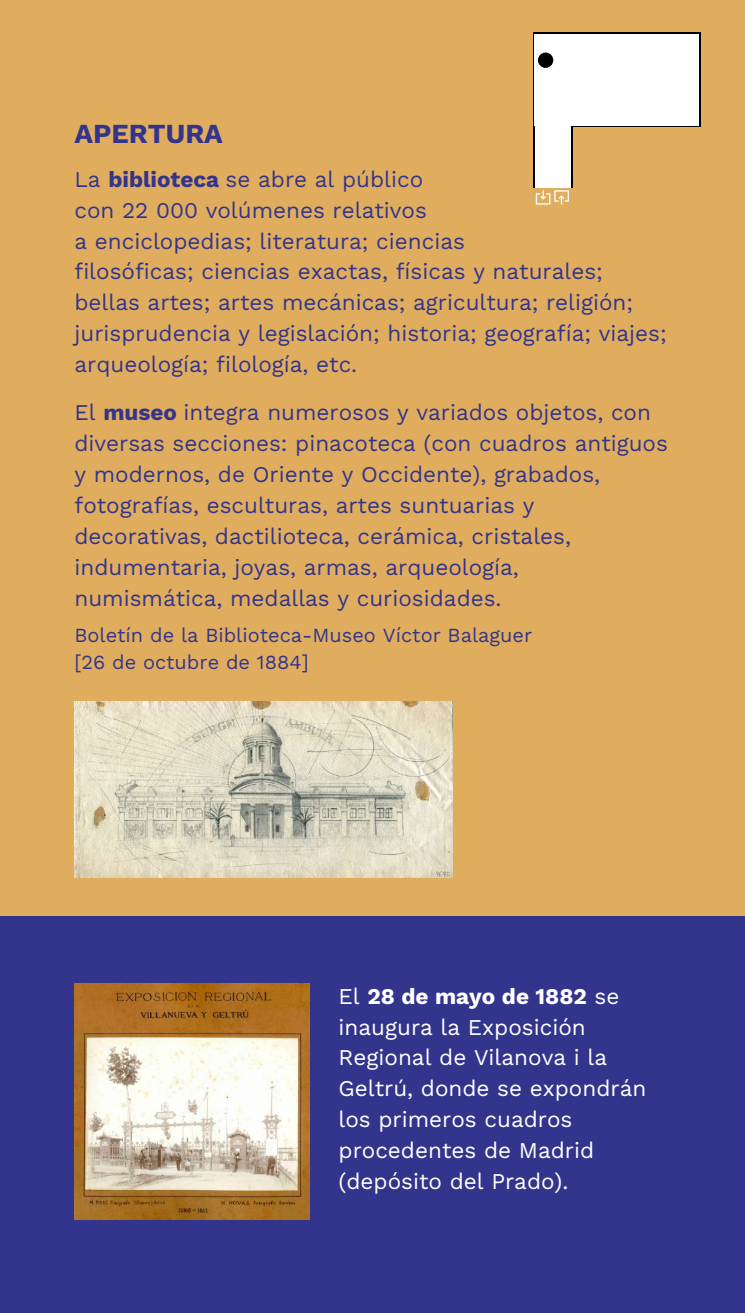
<style>
.page{position:relative;width:745px;height:1313px;background:#fff}
.page>*{position:absolute;margin:0;border:0;box-sizing:border-box;transform-origin:0 0}
.t1{font:700 27.5px "Work Sans";color:#33358c}
.t2{font:22.5px/31px "Work Sans";color:#33358c}
.t3{font:22.5px/31px "Work Sans";color:#fff}
.t4{font:20px/27.2px "Work Sans";color:#33358c}
.s1{font-weight:700}
</style>
<div class="page">
<div style="left:0;top:0;width:744px;height:1312px;background:#e0ad5e"></div>
<div style="left:0;top:916px;width:744px;height:396px;background:#33358c"></div>
<img style="left:74px;top:983px;width:235px;height:236px">
<img style="left:74px;top:701px;width:378px;height:176px">
<svg style="left:533px;top:32px;width:167px;height:173px"></svg>
<p class="t1" style="left:74px;top:117px;width:150px">APERTURA</p>
<p class="t2" style="left:74px;top:163px;width:593px">La <span class="s1">biblioteca</span> se abre al público<br>con 22 000 volúmenes relativos<br>a enciclopedias; literatura; ciencias<br>filosóficas; ciencias exactas, físicas y naturales; bellas artes; artes mecánicas; agricultura; religión; jurisprudencia y legislación; historia; geografía; viajes; arqueología; filología, etc.</p>
<p class="t2" style="left:74px;top:397px;width:594px">El <span class="s1">museo</span> integra numerosos y variados objetos, con diversas secciones: pinacoteca (con cuadros antiguos y modernos, de Oriente y Occidente), grabados, fotografías, esculturas, artes suntuarias y decorativas, dactilioteca, cerámica, cristales, indumentaria, joyas, armas, arqueología, numismática, medallas y curiosidades.</p>
<p class="t4" style="left:74px;top:621px;width:459px">Boletín de la Biblioteca-Museo Víctor Balaguer [26 de octubre de 1884]</p>
<p class="t3" style="left:338px;top:980px;width:309px">El <span class="s1">28 de mayo de 1882</span> se inaugura la Exposición<br>Regional de Vilanova i la<br>Geltrú, donde se expondrán los primeros cuadros procedentes de Madrid (depósito del Prado).</p>
</div>
